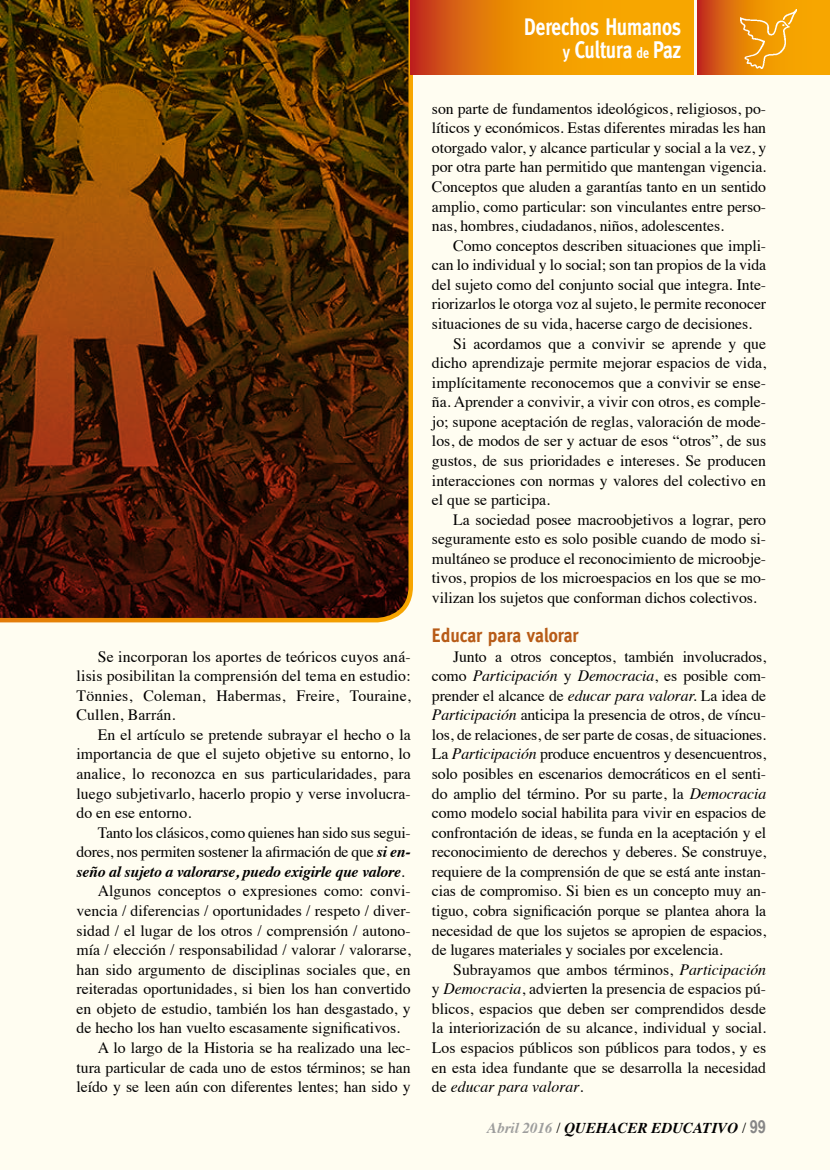
<style>
.page{position:relative;width:830px;height:1170px;background:#fff}
.page>*{position:absolute;margin:0;border:0;box-sizing:border-box;transform-origin:0 0}
.t1{font:700 24px/22.5px "Meta";color:#fff;text-align:right;scale:.8 1}
.t2{font:700 19.5px "Meta";color:#b75b17;scale:.9 1}
.t3{font:15.75px/19.5px "Times";color:#000;text-align:justify}
.t4{font:italic 700 15.75px "Times";letter-spacing:-.015em;color:#000}
.t5{font:italic 700 15px "Times";color:#000}
.s1{font-weight:700;font-style:italic}
.s2{font-weight:400;font-style:normal}
.s3{font-size:18px}
.s4{font-size:15px}
.s5{font-style:italic}
.s6{color:#9d9d9c}
.s7{font-family:"Arial Narrow";font-style:normal;font-size:18px;color:#878787}
</style>
<div class="page">
<div style="left:0;top:0;width:829px;height:1169px;background:#fffdf1"></div>
<svg style="left:0;top:0;width:415px;height:623px;background:#522906"></svg>
<svg style="left:697px;top:0;width:132px;height:75px;background:#e47c0a"></svg>
<img style="left:740px;top:10px;width:55px;height:59px">
<svg style="left:410px;top:0;width:283px;height:74px;background:#e98906"></svg>
<p class="t3" style="left:77px;top:645px;width:335px;text-indent:21px">Se incorporan los aportes de teóricos cuyos aná&shy;lisis posibilitan la comprensión del tema en estudio:<br>Tönnies, Coleman, Habermas, Freire, Touraine, Cullen, Barrán.</p>
<p class="t3" style="left:77px;top:723px;width:335px;text-indent:21px">En el artículo se pretende subrayar el hecho o la importancia de que el sujeto objetive su entorno, lo analice, lo reconozca en sus particularidades, para luego subjetivarlo, hacerlo propio y verse involucra&shy;do en ese entorno.</p>
<p class="t3" style="left:98px;top:821px;width:314px">Tanto los clásicos, como quienes han sido sus segui-</p>
<p class="t3" style="left:77px;top:840px;width:335px">dores, nos permiten sostener la afirmación de que <span class="s1">si en-</span></p>
<p class="t4" style="left:77px;top:856px;width:329px">seño al sujeto a valorarse, puedo exigirle que valore<span class="s2">.</span></p>
<p class="t3" style="left:98px;top:880px;width:314px">Algunos conceptos o expresiones como: convi-</p>
<p class="t3" style="left:77px;top:899px;width:335px">vencia / diferencias / oportunidades / respeto / diver-</p>
<p class="t3" style="left:77px;top:919px;width:335px">sidad / el lugar de los otros / comprensión / autono-</p>
<p class="t3" style="left:77px;top:938px;width:335px">mía / elección / responsabilidad / valorar / valorarse,</p>
<p class="t3" style="left:77px;top:958px;width:335px">han sido argumento de disciplinas sociales que, en</p>
<p class="t3" style="left:77px;top:977px;width:335px">reiteradas oportunidades, si bien los han convertido</p>
<p class="t3" style="left:77px;top:997px;width:335px">en objeto de estudio, también los han desgastado, y</p>
<p class="t3" style="left:77px;top:1016px;width:325px">de hecho los han vuelto escasamente significativos.</p>
<p class="t3" style="left:98px;top:1036px;width:314px">A lo largo de la Historia se ha realizado una lec-</p>
<p class="t3" style="left:77px;top:1056px;width:335px">tura particular de cada uno de estos términos; se han</p>
<p class="t3" style="left:77px;top:1075px;width:335px">leído y se leen aún con diferentes lentes; han sido y</p>
<h1 class="t1" style="left:524px;top:16px;width:197px">Derechos Humanos <span class="s3">y</span> Cultura <span class="s4">de</span> Paz</h1>
<p class="t3" style="left:432px;top:97px;width:335px">son parte de fundamentos ideológicos, religiosos, po&shy;líticos y económicos. Estas diferentes miradas les han otorgado valor, y alcance particular y social a la vez, y por otra parte han permitido que mantengan vigencia.<br>Conceptos que aluden a garantías tanto en un sentido amplio, como particular: son vinculantes entre perso&shy;nas, hombres, ciudadanos, niños, adolescentes.</p>
<p class="t3" style="left:453px;top:234px;width:314px">Como conceptos describen situaciones que impli-</p>
<p class="t3" style="left:432px;top:254px;width:335px">can lo individual y lo social; son tan propios de la vida</p>
<p class="t3" style="left:432px;top:273px;width:335px">del sujeto como del conjunto social que integra. Inte-</p>
<p class="t3" style="left:432px;top:293px;width:335px">riorizarlos le otorga voz al sujeto, le permite reconocer</p>
<p class="t3" style="left:432px;top:312px;width:321px">situaciones de su vida, hacerse cargo de decisiones.</p>
<p class="t3" style="left:453px;top:332px;width:314px">Si acordamos que a convivir se aprende y que</p>
<p class="t3" style="left:432px;top:351px;width:335px">dicho aprendizaje permite mejorar espacios de vida,</p>
<p class="t3" style="left:432px;top:371px;width:335px">implícitamente reconocemos que a convivir se ense-</p>
<p class="t3" style="left:432px;top:391px;width:335px">ña. Aprender a convivir, a vivir con otros, es comple-</p>
<p class="t3" style="left:432px;top:410px;width:335px">jo; supone aceptación de reglas, valoración de mode-</p>
<p class="t3" style="left:432px;top:430px;width:335px">los, de modos de ser y actuar de esos “otros”, de sus</p>
<p class="t3" style="left:432px;top:449px;width:335px">gustos, de sus prioridades e intereses. Se producen</p>
<p class="t3" style="left:432px;top:469px;width:335px">interacciones con normas y valores del colectivo en</p>
<p class="t3" style="left:432px;top:488px;width:120px">el que se participa.</p>
<p class="t3" style="left:453px;top:508px;width:314px">La sociedad posee macroobjetivos a lograr, pero</p>
<p class="t3" style="left:432px;top:528px;width:335px">seguramente esto es solo posible cuando de modo si-</p>
<p class="t3" style="left:432px;top:547px;width:335px">multáneo se produce el reconocimiento de microobje-</p>
<p class="t3" style="left:432px;top:567px;width:335px">tivos, propios de los microespacios en los que se mo-</p>
<p class="t3" style="left:432px;top:586px;width:326px">vilizan los sujetos que conforman dichos colectivos.</p>
<p class="t2" style="left:432px;top:624px;width:164px">Educar para valorar</p>
<p class="t3" style="left:432px;top:645px;width:335px;text-indent:21px">Junto a otros conceptos, también involucrados, como <span class="s5">Participación</span> y <span class="s5">Democracia</span>, es posible com&shy;prender el alcance de <span class="s5">educar para valorar.</span> La idea de <span class="s5">Participación</span> anticipa la presencia de otros, de víncu&shy;los, de relaciones, de ser parte de cosas, de situaciones.<br>La <span class="s5">Participación</span> produce encuentros y desencuentros, solo posibles en escenarios democráticos en el senti&shy;do amplio del término. Por su parte, la <span class="s5">Democracia </span>como modelo social habilita para vivir en espacios de confrontación de ideas, se funda en la aceptación y el reconocimiento de derechos y deberes. Se construye, requiere de la comprensión de que se está ante instan&shy;cias de compromiso. Si bien es un concepto muy an&shy;tiguo, cobra significación porque se plantea ahora la necesidad de que los sujetos se apropien de espacios, de lugares materiales y sociales por excelencia.</p>
<p class="t3" style="left:432px;top:958px;width:335px;text-indent:21px">Subrayamos que ambos términos, <span class="s5">Participación </span>y <span class="s5">Democracia</span>, advierten la presencia de espacios pú&shy;blicos, espacios que deben ser comprendidos desde la interiorización de su alcance, individual y social.<br>Los espacios públicos son públicos para todos, y es en esta idea fundante que se desarrolla la necesidad de <span class="s5">educar para valorar</span>.</p>
<p class="t5" style="left:487px;top:1113px;width:280px"><span class="s6">Abril 2016</span> <span class="s2">/</span> QUEHACER EDUCATIVO <span class="s2">/</span> <span class="s7">99</span></p>
</div>
